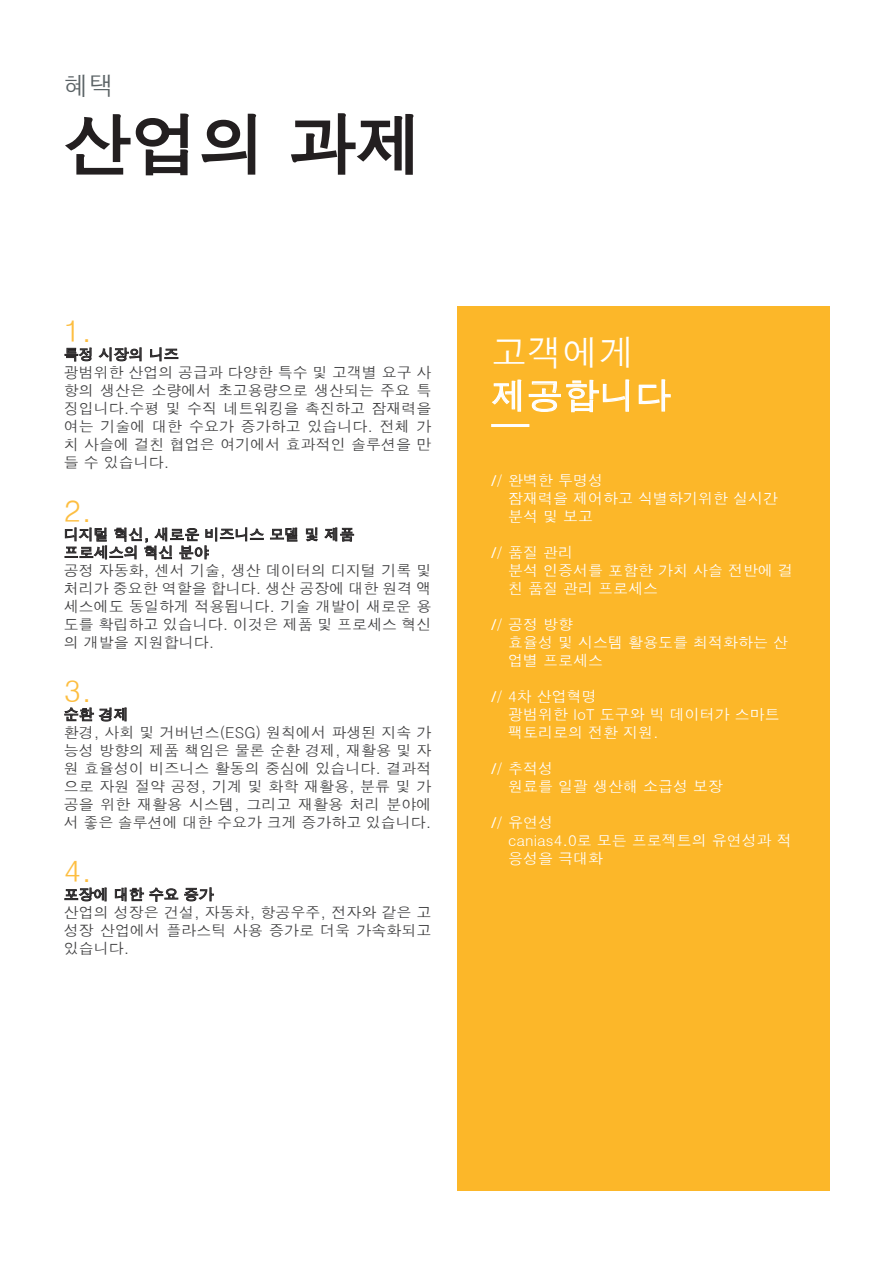
<style>
.page{position:relative;width:893px;height:1263px;background:#fff}
.page>*{position:absolute;margin:0;border:0;box-sizing:border-box;transform-origin:0 0}
.t1{font:67.5px "Dotum";color:#231f20}
.t2{font:36px/43.2px "Dotum";color:#fff}
.t3{font:30px "Dotum";color:#fdbe41}
.t4{font:25.5px "Dotum";color:#5a6265}
.t5{font:15px/18px "Dotum";color:#3e3e3f}
.t6{font:15px/18px "Dotum";color:#fff}
.s1{font-family:"Open Sans"}
</style>
<div class="page">
<svg style="left:64px;top:347px;width:78px;height:15px"></svg>
<svg style="left:150px;top:347px;width:29px;height:15px"></svg>
<svg style="left:305px;top:527px;width:50px;height:15px"></svg>
<svg style="left:64px;top:527px;width:234px;height:33px"></svg>
<svg style="left:64px;top:707px;width:63px;height:15px"></svg>
<svg style="left:64px;top:887px;width:43px;height:15px"></svg>
<svg style="left:114px;top:887px;width:100px;height:15px"></svg>
<svg style="left:65px;top:113px;width:124px;height:63px"></svg>
<svg style="left:201px;top:113px;width:56px;height:62px"></svg>
<svg style="left:291px;top:113px;width:123px;height:62px"></svg>
<div style="left:457px;top:306px;width:372px;height:885px;background:#fcb729"></div>
<svg style="left:491px;top:379px;width:31px;height:33px"></svg>
<svg style="left:528px;top:379px;width:102px;height:34px"></svg>
<svg style="left:638px;top:379px;width:33px;height:33px"></svg>
<hr style="left:491px;top:424px;width:38px;height:3px;background:#fff">
<h3 class="t4" style="left:64px;top:73px;width:52px">혜택</h3>
<h1 class="t1" style="left:64px;top:112px;width:362px">산업의 과제</h1>
<h3 class="t3" style="left:64px;top:316px;width:30px">1.</h3>
<p class="t5" style="left:64px;top:346px;width:369px">특정 시장의 니즈<br>광범위한 산업의 공급과 다양한 특수 및 고객별 요구 사 항의 생산은 소량에서 초고용량으로 생산되는 주요 특 징입니다.수평 및 수직 네트워킹을 촉진하고 잠재력을 여는 기술에 대한 수요가 증가하고 있습니다. 전체 가 치 사슬에 걸친 협업은 여기에서 효과적인 솔루션을 만 들 수 있습니다.</p>
<h3 class="t3" style="left:64px;top:496px;width:30px">2.</h3>
<p class="t5" style="left:64px;top:526px;width:369px">디지털 혁신, 새로운 비즈니스 모델 및 제품 프로세스의 혁신 분야<br>공정 자동화, 센서 기술, 생산 데이터의 디지털 기록 및 처리가 중요한 역할을 합니다. 생산 공장에 대한 원격 액 세스에도 동일하게 적용됩니다. 기술 개발이 새로운 용 도를 확립하고 있습니다. 이것은 제품 및 프로세스 혁신 의 개발을 지원합니다.</p>
<h3 class="t3" style="left:64px;top:676px;width:30px">3.</h3>
<p class="t5" style="left:64px;top:706px;width:369px">순환 경제<br>환경, 사회 및 거버넌스(ESG) 원칙에서 파생된 지속 가 능성 방향의 제품 책임은 물론 순환 경제, 재활용 및 자 원 효율성이 비즈니스 활동의 중심에 있습니다. 결과적 으로 자원 절약 공정, 기계 및 화학 재활용, 분류 및 가 공을 위한 재활용 시스템, 그리고 재활용 처리 분야에 서 좋은 솔루션에 대한 수요가 크게 증가하고 있습니다.</p>
<h3 class="t3" style="left:64px;top:856px;width:30px">4.</h3>
<p class="t5" style="left:64px;top:886px;width:369px">포장에 대한 수요 증가<br>산업의 성장은 건설, 자동차, 항공우주, 전자와 같은 고 성장 산업에서 플라스틱 사용 증가로 더욱 가속화되고 있습니다.</p>
<h2 class="t2" style="left:491px;top:332px;width:181px">고객에게 제공합니다</h2>
<p class="t6" style="left:508px;top:472px;width:272px;text-indent:-17px"><span class="s1">/</span>// 완벽한 투명성<br>잠재력을 제어하고 식별하기위한 실시간 분석 및 보고</p>
<p class="t6" style="left:508px;top:544px;width:287px;text-indent:-17px"><span class="s1">/</span>// 품질 관리<br>분석 인증서를 포함한 가치 사슬 전반에 걸 친 품질 관리 프로세스</p>
<p class="t6" style="left:508px;top:616px;width:282px;text-indent:-17px"><span class="s1">/</span>// 공정 방향<br>효율성 및 시스템 활용도를 최적화하는 산 업별 프로세스</p>
<p class="t6" style="left:508px;top:688px;width:273px;text-indent:-17px"><span class="s1">/</span>// 4차 산업혁명<br>광범위한 IoT 도구와 빅 데이터가 스마트 팩토리로의 전환 지원.</p>
<p class="t6" style="left:508px;top:760px;width:217px;text-indent:-17px"><span class="s1">/</span>// 추적성<br>원료를 일괄 생산해 소급성 보장</p>
<p class="t6" style="left:508px;top:814px;width:285px;text-indent:-17px"><span class="s1">/</span>// 유연성<br>canias4.0로 모든 프로젝트의 유연성과 적 응성을 극대화</p>
</div>
